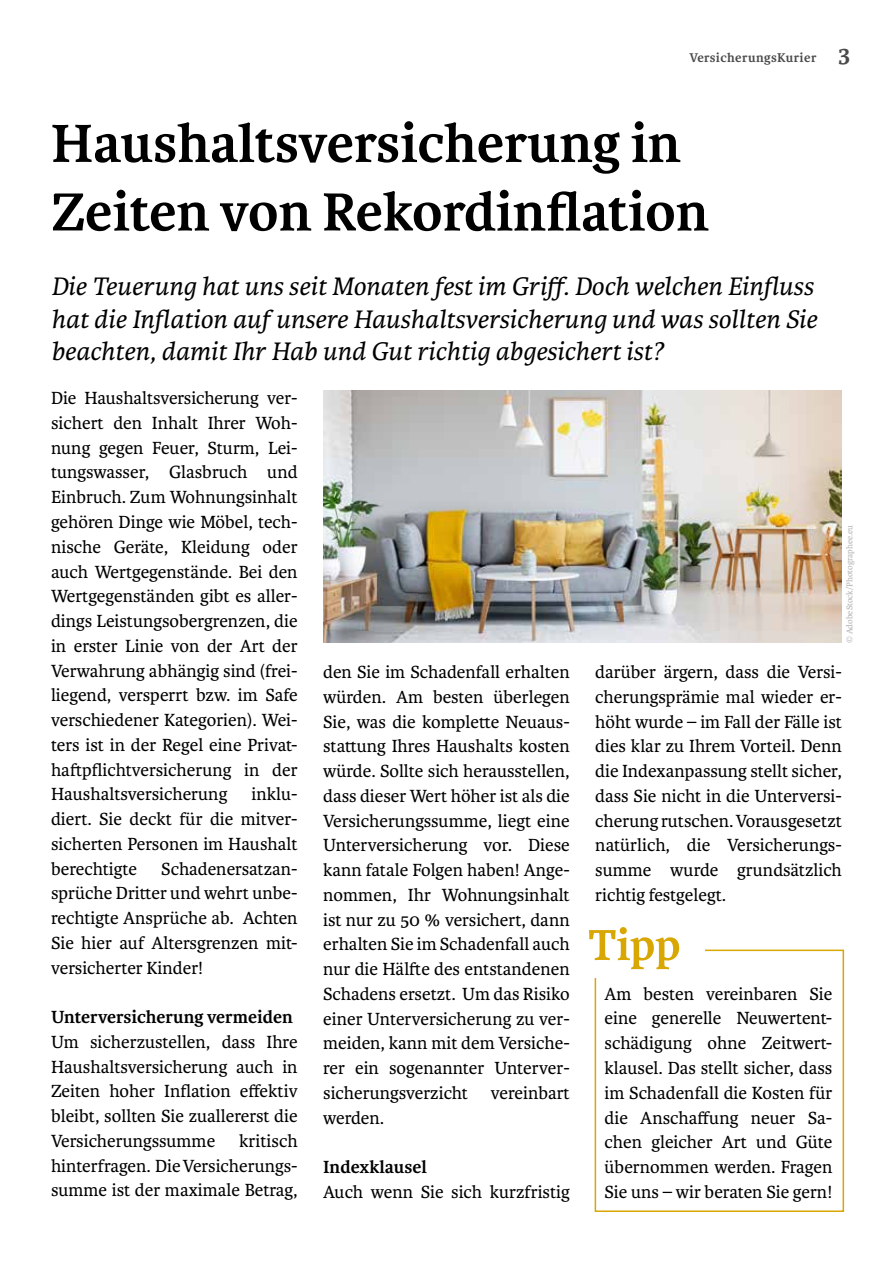
<style>
.page{position:relative;width:893px;height:1263px;background:#fff}
.page>*{position:absolute;margin:0;border:0;box-sizing:border-box;transform-origin:0 0}
.t1{font:700 57.15px/68.6px "Karmina";color:#000}
.t2{font:italic 27px/32.4px "Karmina";color:#000}
.t3{font:18.75px/24.8px "Karmina";color:#000;text-align:justify}
.t4{font:700 18.75px "Karmina";color:#000}
.t5{font:700 13.5px "Karmina";letter-spacing:.03em;color:#4a4a49}
.t6{font:9px "Karmina";color:#b3b2b2}
.s1{font-size:25.5px}
</style>
<div class="page">
<img style="left:323px;top:390px;width:519px;height:253px">
<div style="left:595px;top:949px;width:249px;height:263px;border:2px solid #d9a703"></div>
<div style="left:587px;top:922px;width:118px;height:56px;background:#fff"></div>
<svg style="left:589px;top:927px;width:90px;height:42px"></svg>
<p class="t5" style="left:689px;top:50px;width:163px">VersicherungsKurier <span class="s1">3</span></p>
<h1 class="t1" style="left:51px;top:110px;width:659px">Haushaltsversicherung in<br>Zeiten von Rekordinflation</h1>
<h2 class="t2" style="left:51px;top:271px;width:768px">Die Teuerung hat uns seit Monaten fest im Griff. Doch welchen Einfluss hat die Inflation auf unsere Haushaltsversicherung und was sollten Sie beachten, damit Ihr Hab und Gut richtig abgesichert ist?</h2>
<p class="t3" style="left:51px;top:386px;width:248px">Die Haushaltsversicherung ver&shy;sichert den Inhalt Ihrer Woh&shy;nung gegen Feuer, Sturm, Lei&shy;tungswasser, Glasbruch und Einbruch. Zum Wohnungsinhalt gehören Dinge wie Möbel, tech&shy;nische Geräte, Kleidung oder auch Wertgegenstände. Bei den Wertgegenständen gibt es aller&shy;dings Leistungsobergrenzen, die in erster Linie von der Art der Verwahrung abhängig sind (frei&shy;liegend, versperrt bzw. im Safe verschiedener Kategorien). Wei&shy;ters ist in der Regel eine Privat&shy;haftpflichtversicherung in der Haushaltsversicherung</p>
<p class="t3" style="left:51px;top:782px;width:248px;text-indent:200px">inklu&shy;diert. Sie deckt für die mitver&shy;sicherten Personen im Haushalt berechtigte</p>
<p class="t3" style="left:51px;top:856px;width:248px;text-indent:110px">Schadenersatzan&shy;sprüche Dritter und wehrt unbe&shy;rechtigte Ansprüche ab. Achten Sie hier auf Altersgrenzen mit&shy;versicherter Kinder!</p>
<p class="t4" style="left:51px;top:1006px;width:244px">Unterversicherung vermeiden</p>
<p class="t3" style="left:51px;top:1029px;width:248px">Um sicherzustellen, dass Ihre Haushaltsversicherung auch in Zeiten hoher Inflation effektiv bleibt, sollten Sie zuallererst die Versicherungssumme</p>
<p class="t3" style="left:51px;top:1128px;width:248px;text-indent:188px">kritisch hinterfragen. Die Versicherungs&shy;summe ist der maximale Betrag,</p>
<p class="t3" style="left:323px;top:660px;width:248px">den Sie im Schadenfall erhalten würden. Am besten überlegen Sie, was die komplette Neuaus&shy;stattung Ihres Haushalts kosten würde. Sollte sich herausstellen, dass dieser Wert höher ist als die Versicherungssumme, liegt eine Unterversicherung vor. Diese kann fatale Folgen haben! Ange&shy;nommen, Ihr Wohnungsinhalt ist nur zu 50 % versichert, dann erhalten Sie im Schadenfall auch nur die Hälfte des entstandenen Schadens ersetzt. Um das Risiko einer Unterversicherung zu ver&shy;meiden, kann mit dem Versiche&shy;rer ein sogenannter Unterver&shy;sicherungsverzicht vereinbart werden.</p>
<p class="t4" style="left:323px;top:1156px;width:105px">Indexklausel</p>
<p class="t3" style="left:323px;top:1180px;width:248px">Auch wenn Sie sich kurzfristig</p>
<p class="t6" style="left:845px;top:643px;width:119px;rotate:-90deg">© AdobeStock/Photographee.eu</p>
<p class="t3" style="left:595px;top:660px;width:248px">darüber ärgern, dass die Versi&shy;cherungsprämie mal wieder er&shy;höht wurde – im Fall der Fälle ist dies klar zu Ihrem Vorteil. Denn die Indexanpassung stellt sicher, dass Sie nicht in die Unterversi&shy;cherung rutschen. Vorausgesetzt natürlich, die Versicherungs&shy;summe wurde grundsätzlich richtig festgelegt.</p>
<p class="t3" style="left:604px;top:981px;width:229px">Am besten vereinbaren Sie eine generelle Neuwertent&shy;schädigung ohne Zeitwert&shy;klausel. Das stellt sicher, dass im Schadenfall die Kosten für die Anschaffung neuer Sa&shy;chen gleicher Art und Güte übernommen werden. Fragen Sie uns – wir beraten Sie gern!</p>
</div>
